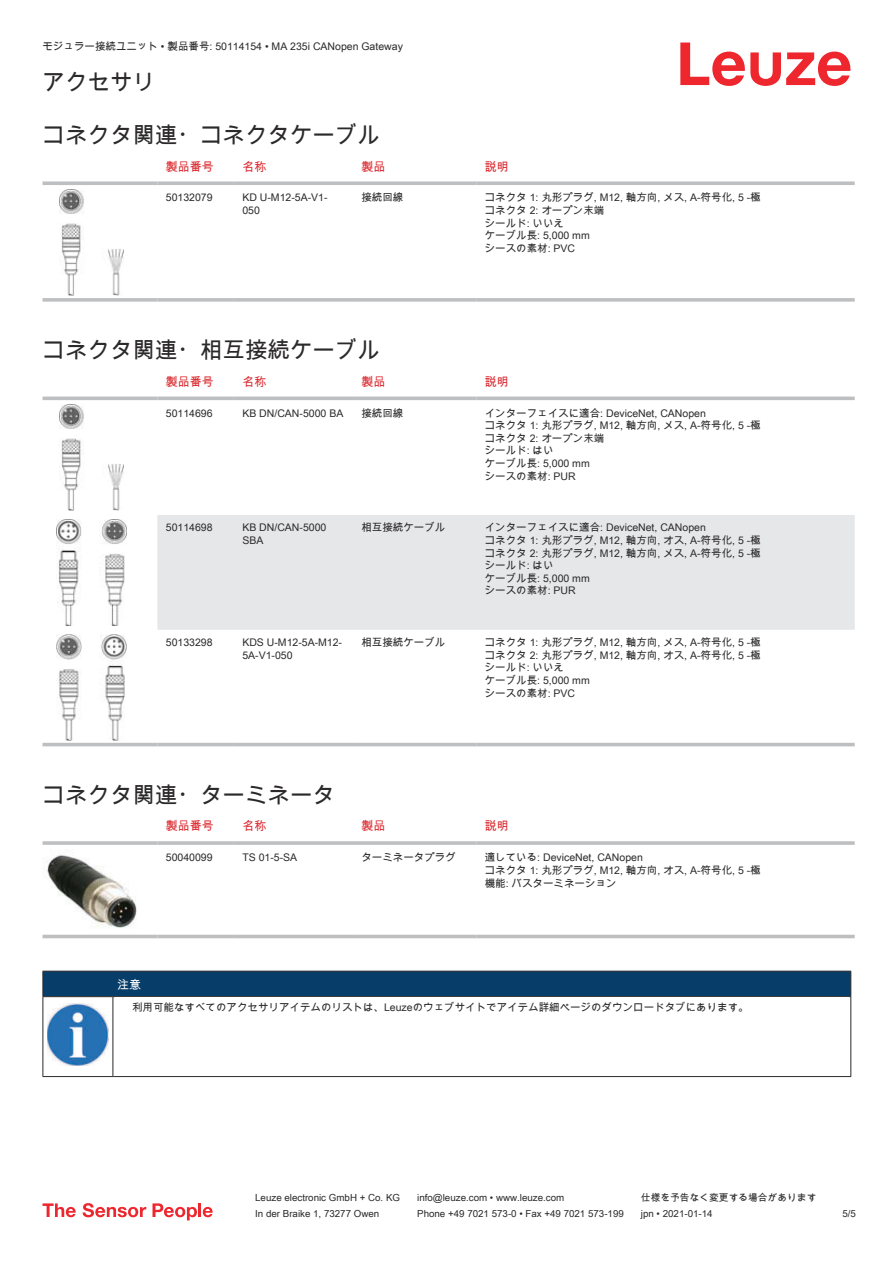
<style>
.page{position:relative;width:893px;height:1263px;background:#fff}
.page>*{position:absolute;margin:0;border:0;box-sizing:border-box;transform-origin:0 0}
.t1{font:22.5px "Arial Unicode MS";color:#2b292a}
.t2{font:12px "Arial Unicode MS";color:#db2a30}
.t3{font:12px "Arial Unicode MS";color:#fff}
.t4{font:10.5px/12.6px "Arial Unicode MS";color:#2b292a}
.t5{font:9.75px "Arial Unicode MS";color:#2b292a}
</style>
<div class="page">
<svg style="left:680px;top:43px;width:170px;height:43px"></svg>
<svg style="left:43px;top:181px;width:114px;height:4px"></svg>
<svg style="left:157px;top:181px;width:77px;height:4px"></svg>
<svg style="left:234px;top:181px;width:119px;height:4px"></svg>
<svg style="left:353px;top:181px;width:123px;height:4px"></svg>
<svg style="left:476px;top:181px;width:379px;height:4px;fill:#bdbfc1"></svg>
<svg style="left:43px;top:298px;width:114px;height:4px"></svg>
<svg style="left:157px;top:298px;width:77px;height:4px"></svg>
<svg style="left:234px;top:298px;width:119px;height:4px"></svg>
<svg style="left:353px;top:298px;width:123px;height:4px"></svg>
<svg style="left:476px;top:298px;width:379px;height:4px;fill:#c2c4c5"></svg>
<img style="left:59px;top:189px;width:65px;height:107px">
<svg style="left:43px;top:396px;width:812px;height:351px"></svg>
<div style="left:157px;top:515px;width:698px;height:115px;background:#e6e7e9"></div>
<hr style="left:43px;top:397px;width:114px;height:3px;background:#bdbfc1">
<hr style="left:157px;top:397px;width:77px;height:3px;background:#bdbfc1">
<hr style="left:234px;top:397px;width:119px;height:3px;background:#bdbfc1">
<hr style="left:353px;top:397px;width:123px;height:3px;background:#bdbfc1">
<hr style="left:476px;top:397px;width:379px;height:3px;background:#bdbfc1">
<hr style="left:43px;top:743px;width:114px;height:3px;background:#bdbfc1">
<hr style="left:157px;top:743px;width:77px;height:3px;background:#bdbfc1">
<hr style="left:234px;top:743px;width:119px;height:3px;background:#bdbfc1">
<hr style="left:353px;top:743px;width:123px;height:3px;background:#bdbfc1">
<hr style="left:476px;top:743px;width:379px;height:3px;background:#bdbfc1">
<img style="left:59px;top:404px;width:65px;height:107px">
<img style="left:56px;top:519px;width:70px;height:106px">
<img style="left:56px;top:634px;width:70px;height:106px">
<div style="left:43px;top:934px;width:812px;height:5px;background:#ececed"></div>
<svg style="left:43px;top:841px;width:114px;height:4px"></svg>
<hr style="left:157px;top:841px;width:77px;height:4px;background:#c6c8c9">
<svg style="left:234px;top:841px;width:119px;height:4px"></svg>
<svg style="left:353px;top:841px;width:123px;height:4px"></svg>
<hr style="left:476px;top:841px;width:379px;height:4px;background:#c6c8c9">
<hr style="left:43px;top:935px;width:114px;height:3px;background:#bdbfc1">
<hr style="left:157px;top:935px;width:77px;height:3px;background:#bdbfc1">
<hr style="left:234px;top:935px;width:119px;height:3px;background:#bdbfc1">
<hr style="left:353px;top:935px;width:123px;height:3px;background:#bdbfc1">
<hr style="left:476px;top:935px;width:379px;height:3px;background:#bdbfc1">
<img style="left:46px;top:854px;width:91px;height:74px">
<div style="left:43px;top:971px;width:808px;height:26px;background:#063d69"></div>
<hr style="left:113px;top:996px;width:738px;height:1px;background:#2b292a">
<hr style="left:43px;top:997px;width:1px;height:75px;background:#2b292a">
<hr style="left:113px;top:997px;width:1px;height:75px;background:#2b292a">
<hr style="left:850px;top:997px;width:1px;height:75px;background:#2b292a">
<hr style="left:43px;top:1076px;width:70px;height:1px;background:#2b292a">
<hr style="left:113px;top:1076px;width:738px;height:1px;background:#2b292a">
<img style="left:47px;top:1003px;width:61px;height:63px">
<svg style="left:43px;top:1203px;width:33px;height:14px"></svg>
<svg style="left:83px;top:1203px;width:63px;height:14px"></svg>
<svg style="left:153px;top:1203px;width:44px;height:17px"></svg>
<hr style="left:198px;top:1203px;width:3px;height:14px;background:#ed272d">
<svg style="left:203px;top:1207px;width:10px;height:10px"></svg>
<p class="t4" style="left:43px;top:40px;width:362px">モジュラー接続ユニット • 製品番号: 50114154 • MA 235i CANopen Gateway</p>
<h1 class="t1" style="left:43px;top:66px;width:114px">アクセサリ</h1>
<h1 class="t1" style="left:43px;top:119px;width:339px">コネクタ関連・コネクタケーブル</h1>
<p class="t2" style="left:166px;top:158px;width:49px">製品番号</p>
<p class="t2" style="left:242px;top:158px;width:25px">名称</p>
<p class="t2" style="left:361px;top:158px;width:25px">製品</p>
<p class="t2" style="left:485px;top:158px;width:25px">説明</p>
<p class="t4" style="left:166px;top:191px;width:48px">50132079</p>
<p class="t4" style="left:242px;top:191px;width:87px">KD U-M12-5A-V1-<br>050</p>
<p class="t4" style="left:361px;top:191px;width:43px">接続回線</p>
<p class="t4" style="left:485px;top:191px;width:277px">コネクタ 1: 丸形プラグ, M12, 軸方向, メス, A-符号化, 5 -極コネクタ 2: オープン末端<br>シールド: いいえ<br>ケーブル長: 5,000 mm<br>シースの素材: PVC</p>
<h1 class="t1" style="left:43px;top:334px;width:339px">コネクタ関連・相互接続ケーブル</h1>
<p class="t2" style="left:166px;top:373px;width:49px">製品番号</p>
<p class="t2" style="left:242px;top:373px;width:25px">名称</p>
<p class="t2" style="left:361px;top:373px;width:25px">製品</p>
<p class="t2" style="left:485px;top:373px;width:25px">説明</p>
<p class="t4" style="left:166px;top:406px;width:48px">50114696</p>
<p class="t4" style="left:242px;top:406px;width:102px">KB DN/CAN-5000 BA</p>
<p class="t4" style="left:361px;top:406px;width:43px">接続回線</p>
<p class="t4" style="left:485px;top:406px;width:277px">インターフェイスに適合: DeviceNet, CANopen<br>コネクタ 1: 丸形プラグ, M12, 軸方向, メス, A-符号化, 5 -極コネクタ 2: オープン末端<br>シールド: はい<br>ケーブル長: 5,000 mm<br>シースの素材: PUR</p>
<p class="t4" style="left:166px;top:521px;width:48px">50114698</p>
<p class="t4" style="left:242px;top:521px;width:86px">KB DN/CAN-5000<br>SBA</p>
<p class="t4" style="left:361px;top:521px;width:85px">相互接続ケーブル</p>
<p class="t4" style="left:485px;top:521px;width:277px">インターフェイスに適合: DeviceNet, CANopen<br>コネクタ 1: 丸形プラグ, M12, 軸方向, オス, A-符号化, 5 -極コネクタ 2: 丸形プラグ, M12, 軸方向, メス, A-符号化, 5 -極シールド: はい<br>ケーブル長: 5,000 mm<br>シースの素材: PUR</p>
<p class="t4" style="left:166px;top:636px;width:48px">50133298</p>
<p class="t4" style="left:242px;top:636px;width:101px">KDS U-M12-5A-M12-<br>5A-V1-050</p>
<p class="t4" style="left:361px;top:636px;width:85px">相互接続ケーブル</p>
<p class="t4" style="left:485px;top:636px;width:277px">コネクタ 1: 丸形プラグ, M12, 軸方向, メス, A-符号化, 5 -極コネクタ 2: 丸形プラグ, M12, 軸方向, オス, A-符号化, 5 -極シールド: いいえ<br>ケーブル長: 5,000 mm<br>シースの素材: PVC</p>
<h1 class="t1" style="left:43px;top:779px;width:294px">コネクタ関連・ターミネータ</h1>
<p class="t2" style="left:166px;top:817px;width:49px">製品番号</p>
<p class="t2" style="left:242px;top:817px;width:25px">名称</p>
<p class="t2" style="left:361px;top:817px;width:25px">製品</p>
<p class="t2" style="left:485px;top:817px;width:25px">説明</p>
<p class="t4" style="left:166px;top:851px;width:48px">50040099</p>
<p class="t4" style="left:242px;top:851px;width:56px">TS 01-5-SA</p>
<p class="t4" style="left:361px;top:851px;width:96px">ターミネータプラグ</p>
<p class="t4" style="left:485px;top:851px;width:277px">適している: DeviceNet, CANopen<br>コネクタ 1: 丸形プラグ, M12, 軸方向, オス, A-符号化, 5 -極機能: バスターミネーション</p>
<p class="t3" style="left:117px;top:976px;width:25px">注意</p>
<p class="t4" style="left:132px;top:1001px;width:618px">利用可能なすべてのアクセサリアイテムのリストは、Leuzeのウェブサイトでアイテム詳細ページのダウンロードタブにあります。</p>
<p class="t5" style="left:255px;top:1191px;width:146px">Leuze electronic GmbH + Co. KG</p>
<p class="t5" style="left:417px;top:1191px;width:149px">info@leuze.com • www.leuze.com</p>
<p class="t5" style="left:641px;top:1191px;width:177px">仕様を予告なく変更する場合があります</p>
<p class="t5" style="left:255px;top:1206px;width:126px">In der Braike 1, 73277 Owen</p>
<p class="t5" style="left:417px;top:1206px;width:208px">Phone +49 7021 573-0 • Fax +49 7021 573-199</p>
<p class="t5" style="left:641px;top:1206px;width:73px">jpn • 2021-01-14</p>
<p class="t5" style="left:842px;top:1206px;width:15px">5 /5</p>
</div>
